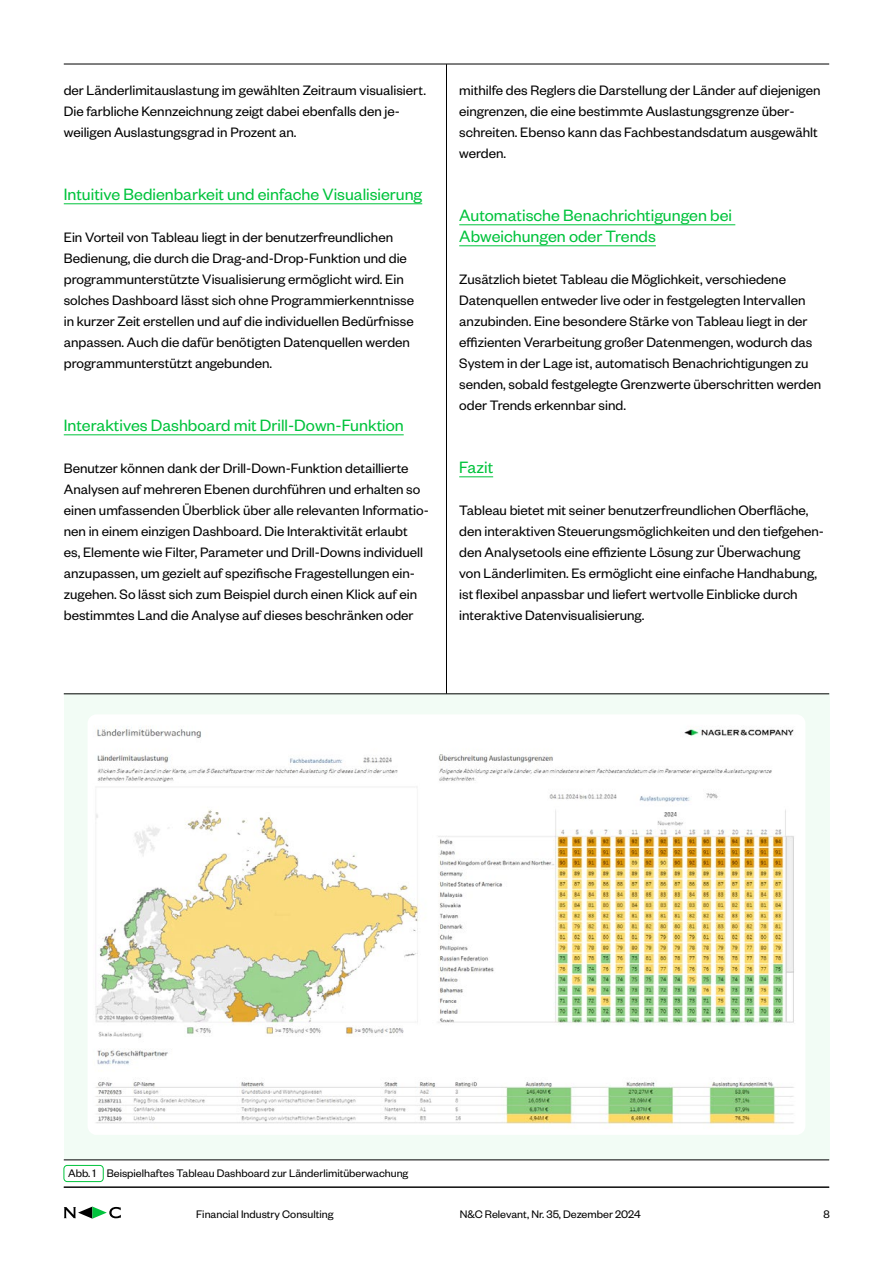
<style>
.page{position:relative;width:893px;height:1263px;background:#fff}
.page>*{position:absolute;margin:0;border:0;box-sizing:border-box;transform-origin:0 0}
.t1{font:18px/21px "Founders Grotesk";color:#00c33c}
.t2{font:15px/21px "Founders Grotesk";color:#000}
.t3{font:12px "Founders Grotesk";color:#000}
</style>
<div class="page">
<svg style="left:64px;top:1206px;width:57px;height:13px"></svg>
<div style="left:64px;top:694px;width:766px;height:466px;background:#f2fcf5"></div>
<hr style="left:64px;top:1187px;width:765px;height:1px;background:#000">
<hr style="left:64px;top:693px;width:765px;height:1px;background:#000">
<hr style="left:64px;top:1159px;width:765px;height:1px;background:#000">
<hr style="left:64px;top:64px;width:765px;height:1px;background:#000">
<hr style="left:446px;top:64px;width:1px;height:630px;background:#000">
<hr style="left:64px;top:204px;width:358px;height:1px;background:#00c33c">
<hr style="left:64px;top:435px;width:340px;height:1px;background:#00c33c">
<hr style="left:459px;top:225px;width:276px;height:1px;background:#00c33c">
<hr style="left:459px;top:246px;width:197px;height:1px;background:#00c33c">
<hr style="left:459px;top:477px;width:34px;height:1px;background:#00c33c">
<img style="left:93px;top:715px;width:706px;height:420px">
<div style="left:64px;top:1165px;width:39px;height:17px;border:1px solid #00c33c;border-radius:3px"></div>
<p class="t2" style="left:64px;top:79px;width:364px">der Länderlimitauslastung im gewählten Zeitraum visualisiert.<br>Die farbliche Kennzeichnung zeigt dabei ebenfalls den je&shy;weiligen Auslastungsgrad in Prozent an.</p>
<p class="t1" style="left:64px;top:183px;width:360px">Intuitive Bedienbarkeit und einfache Visualisierung</p>
<p class="t2" style="left:64px;top:226px;width:352px">Ein Vorteil von Tableau liegt in der benutzerfreundlichen Bedienung, die durch die Drag-and-Drop-Funktion und die programmunterstützte Visualisierung ermöglicht wird. Ein solches Dashboard lässt sich ohne Programmierkenntnisse in kurzer Zeit erstellen und auf die individuellen Bedürfnisse anpassen. Auch die dafür benötigten Datenquellen werden programmunterstützt angebunden.</p>
<p class="t1" style="left:64px;top:414px;width:341px">Interaktives Dashboard mit Drill-Down-Funktion</p>
<p class="t2" style="left:64px;top:457px;width:367px">Benutzer können dank der Drill-Down-Funktion detaillierte Analysen auf mehreren Ebenen durchführen und erhalten so einen umfassenden Überblick über alle relevanten Informatio&shy;nen in einem einzigen Dashboard. Die Interaktivität erlaubt<br>es, Elemente wie Filter, Parameter und Drill-Downs individuell anzupassen, um gezielt auf spezifische Fragestellungen ein&shy;zugehen. So lässt sich zum Beispiel durch einen Klick auf ein bestimmtes Land die Analyse auf dieses beschränken oder</p>
<p class="t2" style="left:459px;top:79px;width:363px">mithilfe des Reglers die Darstellung der Länder auf diejenigen eingrenzen, die eine bestimmte Auslastungsgrenze über&shy;schreiten. Ebenso kann das Fachbestandsdatum ausgewählt werden.</p>
<p class="t1" style="left:459px;top:204px;width:274px">Automatische Benachrichtigungen bei<br>Abweichungen oder Trends</p>
<p class="t2" style="left:459px;top:268px;width:363px">Zusätzlich bietet Tableau die Möglichkeit, verschiedene Datenquellen entweder live oder in festgelegten Intervallen anzubinden. Eine besondere Stärke von Tableau liegt in der effizienten Verarbeitung großer Datenmengen, wodurch das System in der Lage ist, automatisch Benachrichtigungen zu senden, sobald festgelegte Grenzwerte überschritten werden oder Trends erkennbar sind.</p>
<p class="t1" style="left:459px;top:456px;width:35px">Fazit</p>
<p class="t2" style="left:459px;top:499px;width:366px">Tableau bietet mit seiner benutzerfreundlichen Oberfläche, den interaktiven Steuerungsmöglichkeiten und den tiefgehen&shy;den Analysetools eine effiziente Lösung zur Überwachung von Länderlimiten. Es ermöglicht eine einfache Handhabung, ist flexibel anpassbar und liefert wertvolle Einblicke durch interaktive Datenvisualisierung.</p>
<p class="t3" style="left:68px;top:1165px;width:342px">Abb. 1 Beispielhaftes Tableau Dashboard zur Länderlimitüberwachung</p>
<p class="t3" style="left:196px;top:1207px;width:139px">Financial Industry Consulting</p>
<p class="t3" style="left:460px;top:1207px;width:182px">N&amp;C Relevant, Nr. 35, Dezember 2024</p>
<p class="t3" style="left:824px;top:1207px;width:8px">8</p>
</div>
